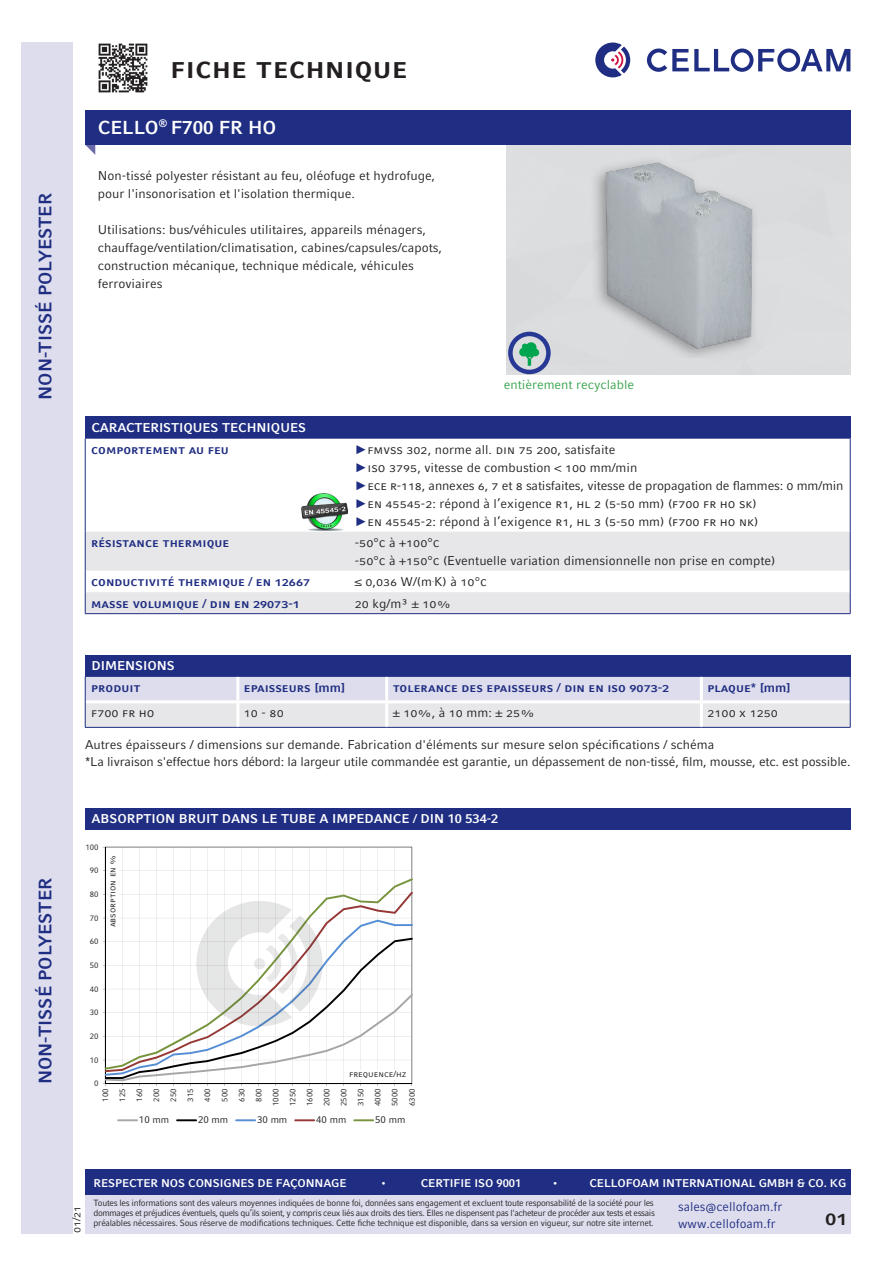
<style>
.page{position:relative;width:893px;height:1263px;background:#fff}
.page>*{position:absolute;margin:0;border:0;box-sizing:border-box;transform-origin:0 0}
.Aufzählungen{font:700 30px "Compatil Fact LT Pro";color:#231f20}
.t1{font:700 21px "Compatil Fact LT Pro";color:#231f20}
.Seitentitel{font:700 18.75px "Compatil Fact LT Pro";color:#fff}
.Überschrift{font:700 18px "Compatil Fact LT Pro";color:#1f2d82}
.Aufzählungen-2{font:12.75px/18px "Compatil Fact LT Pro";color:#231f20}
.Aufzählungen-3{font:700 12.75px "Compatil Fact LT Pro";color:#1f2d82}
.Überschrift-2{font:700 12.75px "Compatil Fact LT Pro";color:#fff}
.t2{font:12.75px/16.5px "Compatil Fact LT Pro";color:#1f2d82}
.Aufzählungen-4{font:12.75px "Compatil Fact LT Pro";color:#34a147}
.t3{font:700 11.25px "Compatil Fact LT Pro";letter-spacing:-.005em;color:#fff}
.Fließtext{font:11.25px "Compatil Fact LT Pro";color:#231f20}
.t4{font:9.75px "Compatil Fact LT Pro";letter-spacing:-.005em;color:#231f20}
.Aufzählungen-5{font:9px/9.8px "Compatil Fact LT Pro";letter-spacing:-.025em;color:#231f20;text-align:justify;scale:.96 1}
.Aufzählungen-6{font:9px "Compatil Fact LT Pro";color:#231f20}
.t5{font:7.95px/17.1px "Compatil Fact LT Pro";letter-spacing:-.005em;color:#231f20;text-align:center}
.s1{font-family:"Arial";font-weight:700;color:#1f2d82}
</style>
<div class="page">
<svg style="left:85px;top:145px;width:10px;height:10px"></svg>
<div style="left:85px;top:111px;width:765px;height:34px;background:#1f2d82"></div>
<img style="left:527px;top:149px;width:311px;height:208px">
<img style="left:98px;top:43px;width:50px;height:50px">
<div style="left:85px;top:655px;width:765px;height:21px;background:#1f2d82"></div>
<hr style="left:85px;top:727px;width:153px;height:1px;background:#1f2d82">
<hr style="left:238px;top:727px;width:149px;height:1px;background:#1f2d82">
<hr style="left:387px;top:727px;width:314px;height:1px;background:#1f2d82">
<svg style="left:85px;top:676px;width:766px;height:51px"></svg>
<hr style="left:701px;top:727px;width:149px;height:1px;background:#1f2d82">
<svg style="left:508px;top:332px;width:43px;height:42px"></svg>
<div style="left:85px;top:808px;width:765px;height:21px;background:#1f2d82"></div>
<hr style="left:412px;top:847px;width:1px;height:236px;background:#c0c0c0">
<svg style="left:106px;top:847px;width:306px;height:31px"></svg>
<hr style="left:105px;top:847px;width:1px;height:236px;background:#000">
<svg style="left:103px;top:938px;width:310px;height:148px"></svg>
<svg style="left:105px;top:1072px;width:307px;height:4px"></svg>
<svg style="left:105px;top:878px;width:307px;height:192px"></svg>
<hr style="left:117px;top:1119px;width:21px;height:2px;background:#a6a6a6">
<hr style="left:176px;top:1119px;width:21px;height:2px;background:#000">
<hr style="left:235px;top:1119px;width:21px;height:2px;background:#558ed5">
<hr style="left:294px;top:1119px;width:21px;height:2px;background:#953735">
<hr style="left:353px;top:1119px;width:21px;height:2px;background:#77933c">
<div style="left:349px;top:1070px;width:60px;height:10px;background:#fff"></div>
<div style="left:109px;top:851px;width:10px;height:76px;background:#fff"></div>
<div style="left:85px;top:417px;width:765px;height:21px;background:#1f2d82"></div>
<svg style="left:86px;top:532px;width:764px;height:81px;fill:#e7e7e9"></svg>
<hr style="left:85px;top:438px;width:1px;height:94px;background:#1f2d82">
<hr style="left:85px;top:438px;width:264px;height:1px;background:#1f2d82">
<hr style="left:349px;top:438px;width:501px;height:1px;background:#1f2d82">
<hr style="left:850px;top:438px;width:1px;height:94px;background:#1f2d82">
<hr style="left:85px;top:532px;width:1px;height:39px;background:#1f2d82">
<hr style="left:850px;top:532px;width:1px;height:39px;background:#1f2d82">
<svg style="left:85px;top:571px;width:1px;height:42px"></svg>
<hr style="left:85px;top:613px;width:264px;height:1px;background:#1f2d82">
<svg style="left:850px;top:571px;width:1px;height:42px"></svg>
<hr style="left:349px;top:613px;width:501px;height:1px;background:#1f2d82">
<div style="left:21px;top:43px;width:51px;height:1190px;background:#dddded"></div>
<img style="left:302px;top:493px;width:46px;height:38px">
<svg style="left:595px;top:43px;width:35px;height:34px"></svg>
<svg style="left:647px;top:49px;width:203px;height:23px"></svg>
<div style="left:85px;top:1171px;width:765px;height:62px;background:#dddded"></div>
<div style="left:85px;top:1169px;width:765px;height:26px;background:#1f2d82"></div>
<img style="left:196px;top:900px;width:128px;height:127px">
<p class="Überschrift" style="left:35px;top:400px;width:208px;rotate:-90deg">NON-TISSÉ POLYESTER</p>
<p class="Überschrift" style="left:35px;top:1084px;width:208px;rotate:-90deg">NON-TISSÉ POLYESTER</p>
<p class="Aufzählungen" style="left:170px;top:49px;width:239px">fiche technique</p>
<p class="Seitentitel" style="left:98px;top:116px;width:180px">CELLO<sup>®</sup> F700 FR HO</p>
<p class="Aufzählungen-2" style="left:98px;top:166px;width:339px">Non-tissé polyester résistant au feu, oléofuge et hydrofuge, pour l'insonorisation et l'isolation thermique.</p>
<p class="Aufzählungen-2" style="left:98px;top:220px;width:346px">Utilisations: bus/véhicules utilitaires, appareils ménagers, chauffage/ventilation/climatisation, cabines/capsules/capots, construction mécanique, technique médicale, véhicules ferroviaires</p>
<p class="Aufzählungen-4" style="left:504px;top:377px;width:132px">entièrement recyclable</p>
<p class="Überschrift-2" style="left:91px;top:420px;width:216px">CARACTERISTIQUES TECHNIQUES</p>
<p class="Aufzählungen-3" style="left:91px;top:442px;width:139px">comportement au feu</p>
<p class="Aufzählungen-2" style="left:355px;top:440px;width:490px"><span class="s1">►</span>fmvss 302, norme all. din 75 200, satisfaite<br><span class="s1">►</span>iso 3795, vitesse de combustion &lt; 100 mm/min<br><span class="s1">►</span>ece r-118, annexes 6, 7 et 8 satisfaites, vitesse de propagation de flammes: 0 mm/min <span class="s1">►</span>en 45545-2: répond à l’exigence r1, hl 2 (5-50 mm) (f700 fr ho sk)<br><span class="s1">►</span>en 45545-2: répond à l’exigence r1, hl 3 (5-50 mm) (f700 fr ho nk)</p>
<p class="Aufzählungen-3" style="left:91px;top:535px;width:140px">résistance thermique</p>
<p class="Aufzählungen-2" style="left:355px;top:534px;width:86px">-50°c à +100°c</p>
<p class="Aufzählungen-2" style="left:355px;top:551px;width:422px">-50°c à +150°c (Eventuelle variation dimensionnelle non prise en compte)</p>
<p class="Aufzählungen-3" style="left:91px;top:574px;width:220px">conductivité thermique / EN 12667</p>
<p class="Aufzählungen-2" style="left:355px;top:573px;width:133px">≤ 0,036 W/(m<sup>.</sup>K) à 10°c</p>
<p class="Aufzählungen-3" style="left:91px;top:596px;width:210px">masse volumique / din en 29073-1</p>
<p class="Aufzählungen-2" style="left:355px;top:594px;width:98px">20 kg/m³ ± 10%</p>
<p class="Überschrift-2" style="left:91px;top:658px;width:85px">DIMENSIONS</p>
<p class="Aufzählungen-3" style="left:91px;top:680px;width:51px">produit</p>
<p class="Aufzählungen-3" style="left:244px;top:680px;width:103px">epaisseurs [mm]</p>
<p class="Aufzählungen-3" style="left:393px;top:680px;width:278px">tolerance des epaisseurs / din en iso 9073-2</p>
<p class="Aufzählungen-3" style="left:707px;top:680px;width:85px">plaque* [mm]</p>
<p class="Aufzählungen-2" style="left:91px;top:704px;width:65px">f700 fr ho</p>
<p class="Aufzählungen-2" style="left:244px;top:704px;width:41px">10 - 80</p>
<p class="Aufzählungen-2" style="left:393px;top:704px;width:143px">± 10%, à 10 mm: ± 25%</p>
<p class="Aufzählungen-2" style="left:707px;top:704px;width:72px">2100 x 1250</p>
<p class="Aufzählungen-2" style="left:85px;top:737px;width:767px;line-height:16.5px">Autres épaisseurs / dimensions sur demande. Fabrication d'éléments sur mesure selon spécifications / schéma<br>*La livraison s'effectue hors débord: la largeur utile commandée est garantie, un dépassement de non-tissé, film, mousse, etc. est possible.</p>
<p class="Überschrift-2" style="left:91px;top:811px;width:408px">ABSORPTION BRUIT DANS LE TUBE A IMPEDANCE / DIN 10 534-2</p>
<p class="t5" style="left:85px;top:838px;width:15px">100</p>
<p class="t5" style="left:90px;top:862px;width:10px">90</p>
<p class="t5" style="left:90px;top:886px;width:10px">80</p>
<p class="t5" style="left:90px;top:909px;width:10px">70</p>
<p class="t5" style="left:90px;top:933px;width:10px">60</p>
<p class="t5" style="left:90px;top:957px;width:10px">50</p>
<p class="t5" style="left:90px;top:980px;width:10px">40</p>
<p class="t5" style="left:90px;top:1004px;width:10px">30</p>
<p class="t5" style="left:90px;top:1028px;width:10px">20</p>
<p class="t5" style="left:90px;top:1051px;width:10px">10</p>
<p class="t5" style="left:94px;top:1075px;width:6px">0</p>
<p class="Aufzählungen-6" style="left:107px;top:927px;width:74px;rotate:-90deg">absorption en %</p>
<p class="Aufzählungen-6" style="left:349px;top:1068px;width:59px">frequence/hz</p>
<p class="t5" style="left:97px;top:1106px;width:19px;rotate:-90deg">100<br>125<br>160<br>200<br>250<br>315<br>400<br>500<br>630<br>800<br>1000<br>1250<br>1600<br>2000<br>2500<br>3150<br>4000<br>5000<br>6300</p>
<p class="t4" style="left:139px;top:1114px;width:32px">10 mm</p>
<p class="t4" style="left:198px;top:1114px;width:32px">20 mm</p>
<p class="t4" style="left:257px;top:1114px;width:32px">30 mm</p>
<p class="t4" style="left:316px;top:1114px;width:32px">40 mm</p>
<p class="t4" style="left:375px;top:1114px;width:32px">50 mm</p>
<p class="Fließtext" style="left:70px;top:1233px;width:29px;rotate:-90deg">01/21</p>
<p class="t3" style="left:94px;top:1176px;width:254px">RESPECTER NOS CONSIGNES DE FAÇONNAGE</p>
<p class="t3" style="left:380px;top:1176px;width:8px">•</p>
<p class="t3" style="left:421px;top:1176px;width:102px">CERTIFIE ISO 9001</p>
<p class="t3" style="left:552px;top:1176px;width:8px">•</p>
<p class="t3" style="left:589px;top:1176px;width:258px">CELLOFOAM INTERNATIONAL GMBH &amp; CO. KG</p>
<p class="t2" style="left:678px;top:1198px;width:106px">sales@cellofoam.fr www.cellofoam.fr</p>
<p class="Aufzählungen-5" style="left:94px;top:1198px;width:586px">Toutes les informations sont des valeurs moyennes indiquées de bonne foi, données sans engagement et excluent toute responsabilité de la société pour les dommages et préjudices éventuels, quels qu’ils soient, y compris ceux liés aux droits des tiers. Elles ne dispensent pas l'acheteur de procéder aux tests et essais préalables nécessaires. Sous réserve de modifications techniques. Cette fiche technique est disponible, dans sa version en vigueur, sur notre site internet.</p>
<h2 class="t1" style="left:825px;top:1205px;width:24px">01</h2>
</div>
